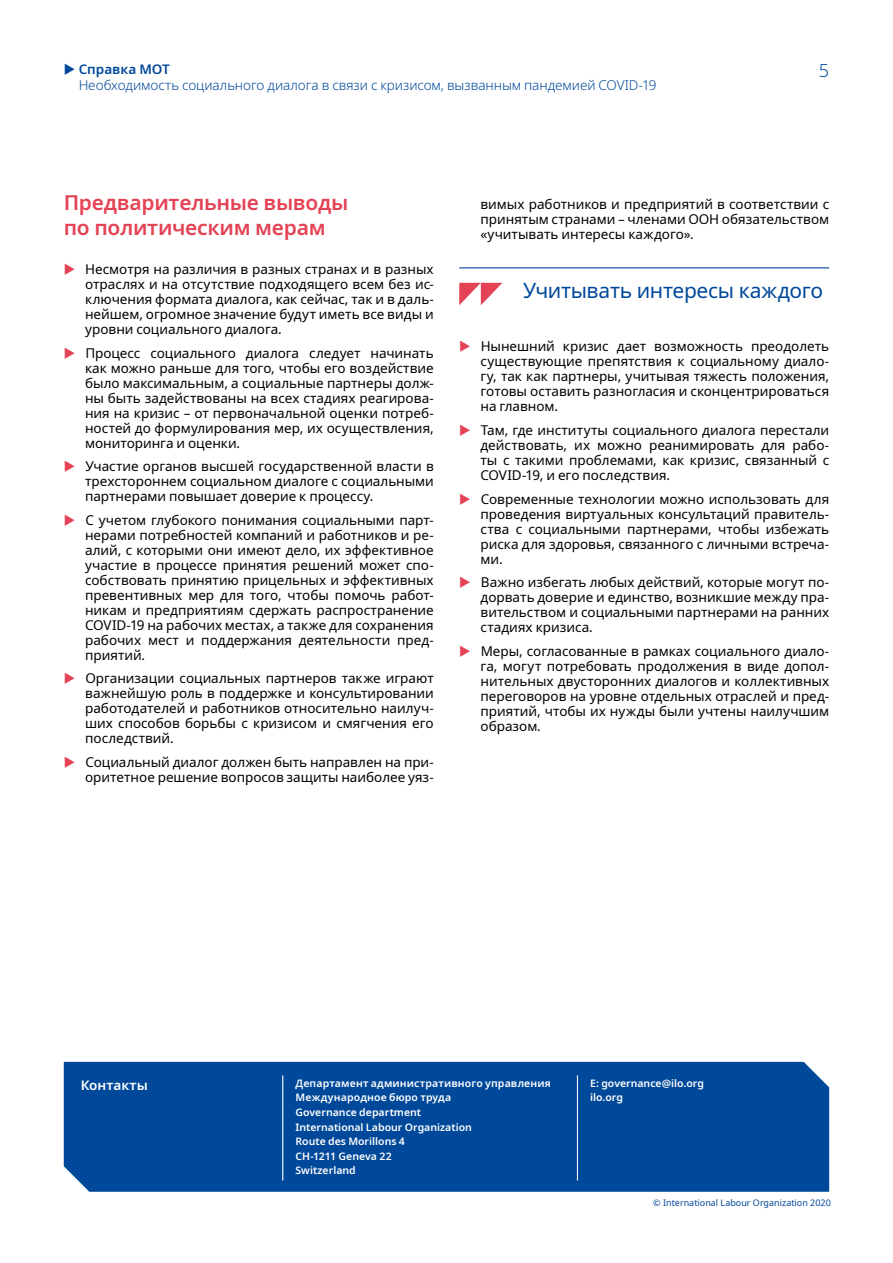
<style>
.page{position:relative;width:893px;height:1263px;background:#fff}
.page>*{position:absolute;margin:0;border:0;box-sizing:border-box;transform-origin:0 0}
.t1{font:600 21px/25.2px "Noto Sans";letter-spacing:-.015em;color:#e44356}
.t2{font:21px "Noto Sans";letter-spacing:-.015em;color:#00489a}
.t3{font:300 18px "Noto Sans";color:#00489a}
.t4{font:13.5px/15px "Noto Sans";letter-spacing:-.005em;color:#000;text-align:justify}
.t5{font:300 13.5px "Noto Sans";letter-spacing:-.005em;color:#00489a}
.t6{font:600 13.5px "Noto Sans";color:#00489a}
.t7{font:600 13.5px "Noto Sans";color:#fff}
.t8{font:600 10.5px/14.7px "Noto Sans";letter-spacing:.005em;color:#fff}
.t9{font:9px "Noto Sans";color:#00489a}
</style>
<div class="page">
<hr style="left:459px;top:267px;width:370px;height:1px;background:#00489a">
<svg style="left:459px;top:283px;width:43px;height:22px"></svg>
<div style="left:64px;top:1062px;width:765px;height:130px;background:#00489a"></div>
<hr style="left:282px;top:1075px;width:1px;height:105px;background:#fff">
<hr style="left:577px;top:1075px;width:1px;height:105px;background:#fff">
<p class="t6" style="left:79px;top:60px;width:93px">Справка МОТ</p>
<h2 class="t3" style="left:819px;top:57px;width:12px">5</h2>
<p class="t5" style="left:79px;top:76px;width:579px">Необходимость социального диалога в связи с кризисом, вызванным пандемией COVID-19</p>
<h1 class="t1" style="left:64px;top:190px;width:286px">Предварительные выводы по политическим мерам</h1>
<p class="t4" style="left:85px;top:262px;width:350px">Несмотря на различия в разных странах и в разных отраслях и на отсутствие подходящего всем без ис&shy;ключения формата диалога, как сейчас, так и в даль&shy;нейшем, огромное значение будут иметь все виды и уровни социального диалога.</p>
<p class="t4" style="left:85px;top:346px;width:350px">Процесс социального диалога следует начинать как можно раньше для того, чтобы его воздействие было максимальным, а социальные партнеры долж&shy;ны быть задействованы на всех стадиях реагирова&shy;ния на кризис – от первоначальной оценки потреб&shy;ностей до формулирования мер, их осуществления, мониторинга и оценки.</p>
<p class="t4" style="left:85px;top:459px;width:350px">Участие органов высшей государственной власти в трехстороннем социальном диалоге с социальными партнерами повышает доверие к процессу.</p>
<p class="t4" style="left:85px;top:513px;width:350px">С учетом глубокого понимания социальными парт&shy;нерами потребностей компаний и работников и ре&shy;алий, с которыми они имеют дело, их эффективное участие в процессе принятия решений может спо&shy;собствовать принятию прицельных и эффективных превентивных мер для того, чтобы помочь работ&shy;никам и предприятиям сдержать распространение COVID-19 на рабочих местах, а также для сохранения рабочих мест и поддержания деятельности пред&shy;приятий.</p>
<p class="t4" style="left:85px;top:671px;width:350px">Организации социальных партнеров также играют важнейшую роль в поддержке и консультировании работодателей и работников относительно наилуч&shy;ших способов борьбы с кризисом и смягчения его последствий.</p>
<p class="t4" style="left:85px;top:755px;width:350px">Социальный диалог должен быть направлен на при&shy;оритетное решение вопросов защиты наиболее уяз-</p>
<p class="t4" style="left:480px;top:197px;width:350px">вимых работников и предприятий в соответствии с принятым странами – членами ООН обязательством «учитывать интересы каждого».</p>
<h1 class="t2" style="left:523px;top:276px;width:302px">Учитывать интересы каждого</h1>
<p class="t4" style="left:480px;top:339px;width:350px">Нынешний кризис дает возможность преодолеть существующие препятствия к социальному диало&shy;гу, так как партнеры, учитывая тяжесть положения, готовы оставить разногласия и сконцентрироваться на главном.</p>
<p class="t4" style="left:480px;top:423px;width:350px">Там, где институты социального диалога перестали действовать, их можно реанимировать для рабо&shy;ты с такими проблемами, как кризис, связанный с СOVID-19, и его последствия.</p>
<p class="t4" style="left:481px;top:491px;width:350px">Современные технологии можно использовать для проведения виртуальных консультаций правитель&shy;ства с социальными партнерами, чтобы избежать риска для здоровья, связанного с личными встреча&shy;ми.</p>
<p class="t4" style="left:481px;top:575px;width:350px">Важно избегать любых действий, которые могут по&shy;дорвать доверие и единство, возникшие между пра&shy;вительством и социальными партнерами на ранних стадиях кризиса.</p>
<p class="t4" style="left:481px;top:643px;width:350px">Меры, согласованные в рамках социального диало&shy;га, могут потребовать продолжения в виде допол&shy;нительных двусторонних диалогов и коллективных переговоров на уровне отдельных отраслей и пред&shy;приятий, чтобы их нужды были учтены наилучшим образом.</p>
<p class="t7" style="left:81px;top:1075px;width:69px">Контакты</p>
<p class="t8" style="left:296px;top:1076px;width:257px">Департамент административного управления<br>Международное бюро труда<br>Governance department<br>International Labour Organization<br>Route des Morillons 4<br>CH-1211 Geneva 22<br>Switzerland</p>
<p class="t8" style="left:590px;top:1076px;width:115px">E: governance@ilo.org ilo.org</p>
<p class="t9" style="left:653px;top:1196px;width:179px">© International Labour Organization 2020</p>
</div>
